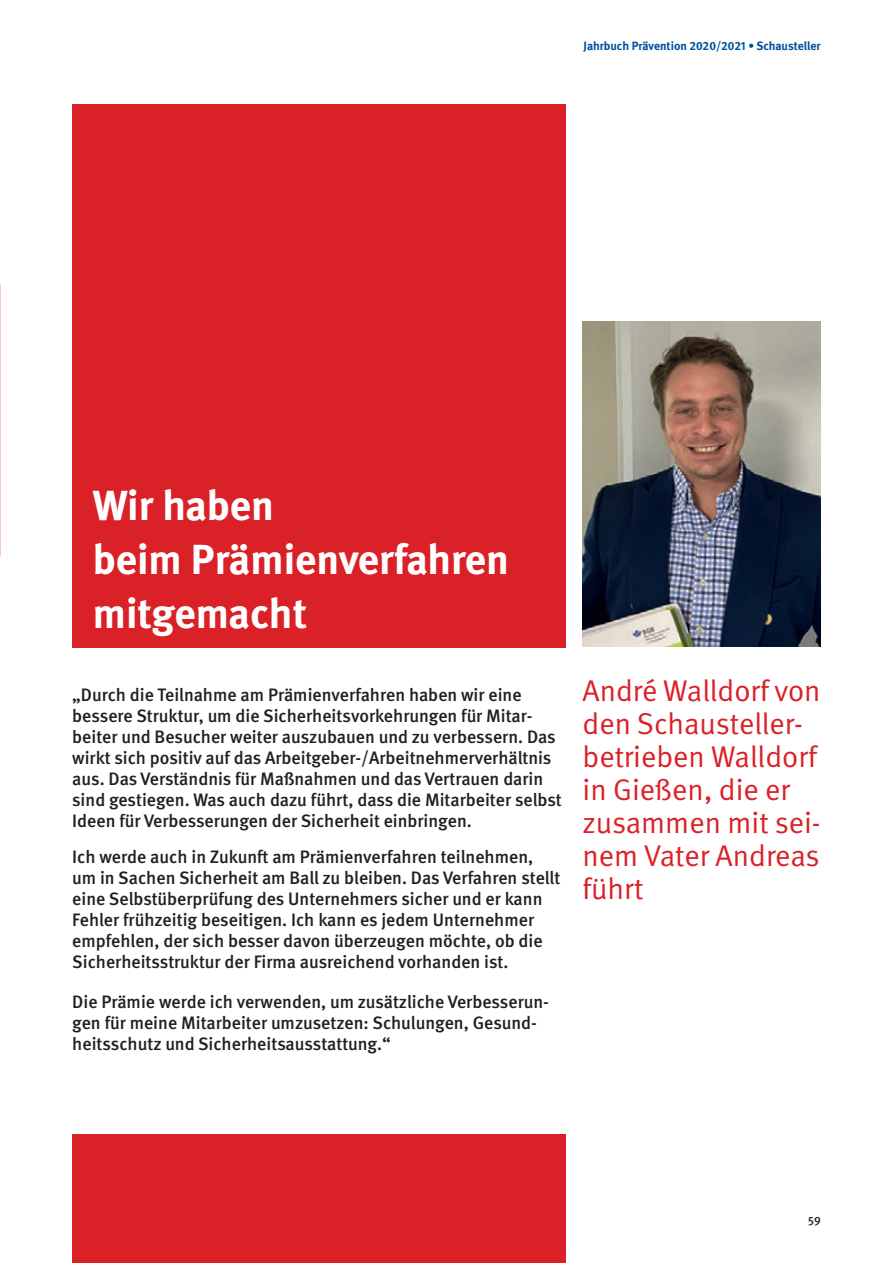
<style>
.page{position:relative;width:893px;height:1263px;background:#fff}
.page>*{position:absolute;margin:0;border:0;box-sizing:border-box;transform-origin:0 0}
.t1{font:700 42px/54.2px "DGUV Meta";color:#fff}
.t2{font:30px/33px "DGUV Meta";color:#da2128}
.t3{font:500 18px/21px "DGUV Meta";color:#231f20}
.t4{font:700 12px "DGUV Meta";color:#01519b}
.t5{font:500 12px "DGUV Meta";color:#231f20}
</style>
<div class="page">
<div style="left:72px;top:104px;width:494px;height:543px;background:#da2128"></div>
<img style="left:583px;top:321px;width:238px;height:325px">
<div style="left:72px;top:1134px;width:494px;height:129px;background:#da2128"></div>
<p class="t4" style="left:584px;top:39px;width:239px">Jahrbuch Prävention 2020/2021 • Schausteller</p>
<h1 class="t1" style="left:93px;top:479px;width:418px">Wir haben<br>beim Prämienverfahren mitgemacht</h1>
<p class="t3" style="left:72px;top:684px;width:491px">„Durch die Teilnahme am Prämienverfahren haben wir eine bessere Struktur, um die Sicherheitsvorkehrungen für Mitar&shy;beiter und Besucher weiter auszubauen und zu verbessern. Das wirkt sich positiv auf das Arbeitgeber-/Arbeitnehmerverhältnis aus. Das Verständnis für Maßnahmen und das Vertrauen darin sind gestiegen. Was auch dazu führt, dass die Mitarbeiter selbst Ideen für Verbesserungen der Sicherheit einbringen.</p>
<p class="t3" style="left:72px;top:847px;width:490px">Ich werde auch in Zukunft am Prämienverfahren teilnehmen, um in Sachen Sicherheit am Ball zu bleiben. Das Verfahren stellt eine Selbstüberprüfung des Unternehmers sicher und er kann Fehler frühzeitig beseitigen. Ich kann es jedem Unternehmer empfehlen, der sich besser davon überzeugen möchte, ob die Sicherheitsstruktur der Firma ausreichend vorhanden ist.</p>
<p class="t3" style="left:72px;top:992px;width:478px">Die Prämie werde ich verwenden, um zusätzliche Verbesserun&shy;gen für meine Mitarbeiter umzusetzen: Schulungen, Gesund&shy;heitsschutz und Sicherheitsausstattung.“</p>
<h2 class="t2" style="left:583px;top:674px;width:240px">André Walldorf von den Schausteller&shy;betrieben Walldorf in Gießen, die er zusammen mit sei&shy;nem Vater Andreas führt</h2>
<p class="t5" style="left:808px;top:1213px;width:14px">59</p>
</div>
